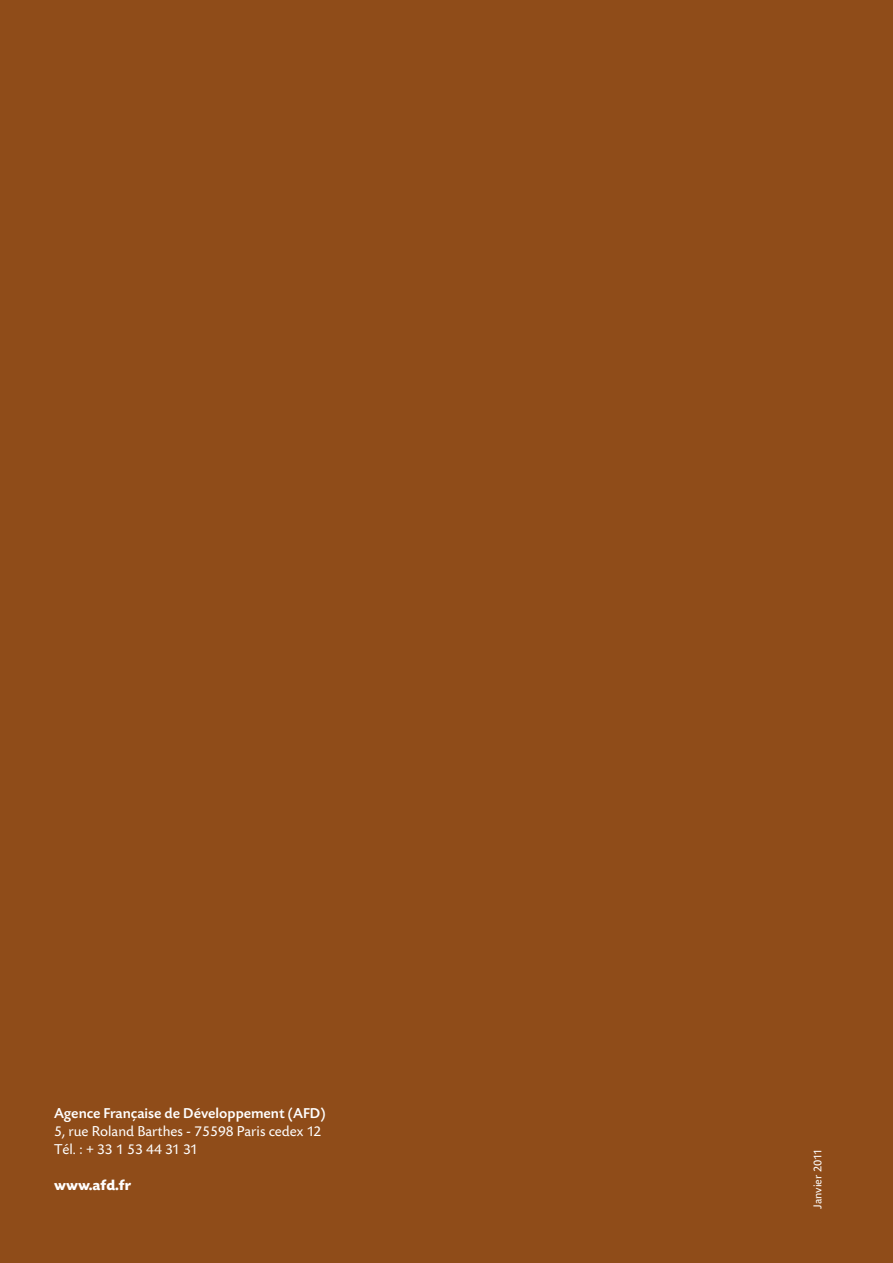
<style>
.page{position:relative;width:893px;height:1263px;background:#8f4c19}
.page>*{position:absolute;margin:0;border:0;box-sizing:border-box;transform-origin:0 0}
.t1{font:15px/18px "Today SBOP";color:#fff}
.t2{font:500 15px "Today SBOP";color:#fff}
.t3{font:700 15px "Today SBOP";color:#fff}
.t4{font:12px "Today SBOP";color:#fff}
</style>
<div class="page">
<p class="t2" style="left:54px;top:1105px;width:273px">Agence Française de Développement (AFD)</p>
<p class="t1" style="left:54px;top:1123px;width:269px">5, rue Roland Barthes - 75598 Paris cedex 12<br>Tél. : + 33 1 53 44 31 31</p>
<p class="t3" style="left:54px;top:1177px;width:79px">www.afd.fr</p>
<p class="t4" style="left:811px;top:1209px;width:61px;rotate:-90deg">Janvier 2011</p>
</div>
